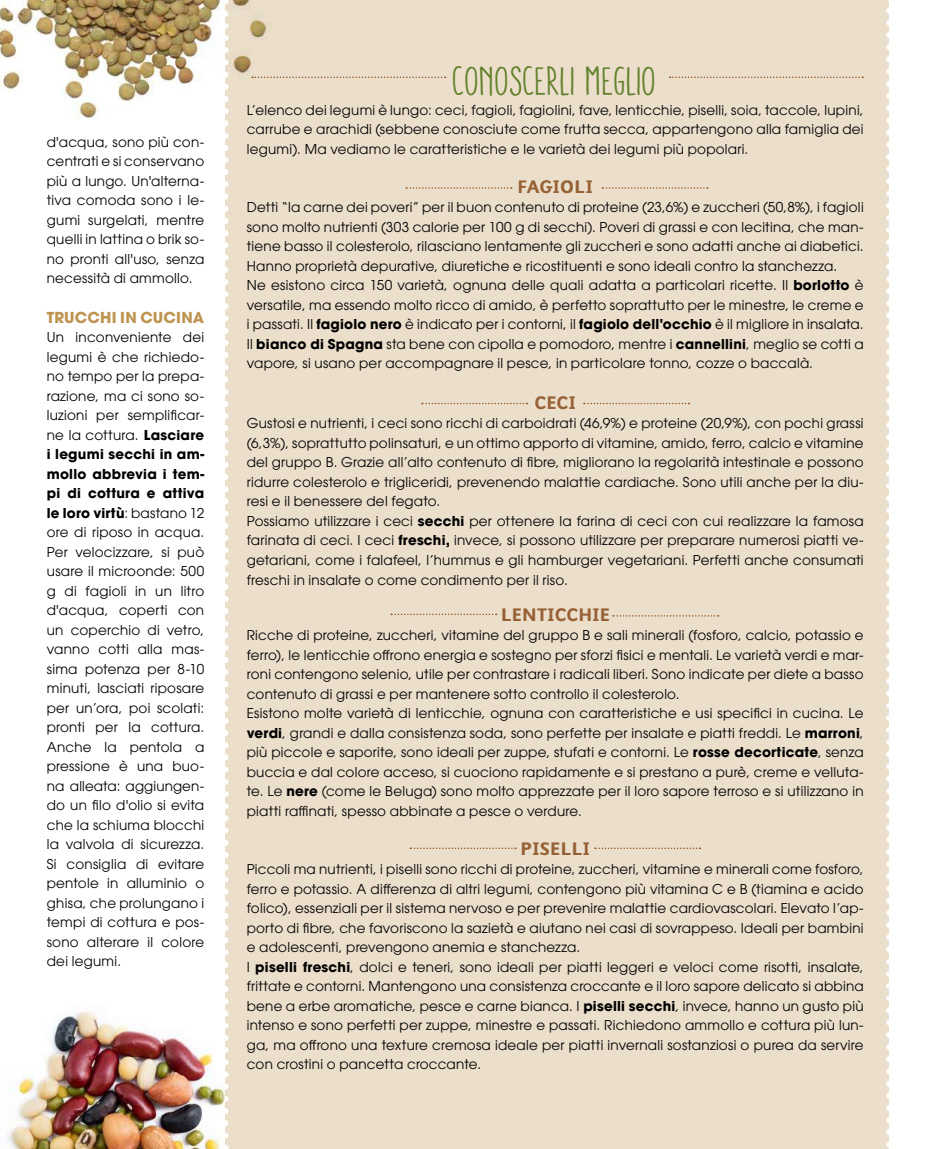
<style>
.page{position:relative;width:936px;height:1149px;background:#fff}
.page>*{position:absolute;margin:0;border:0;box-sizing:border-box;transform-origin:0 0}
.t1{font:condensed 40.5px "Aracne";color:#63812b}
.t2{font:700 18px "Sassoon Infant Std";letter-spacing:.015em;color:#966135}
.t3{font:700 15px "ITC Avant Garde Std";letter-spacing:.01em;color:#bd9452}
.t4{font:13.5px/19.5px "ITC Avant Garde Std";letter-spacing:.015em;color:#000}
.s1{font-weight:700}
</style>
<div class="page">
<div style="left:225px;top:0;width:664px;height:1148px;background:#ebdecb"></div>
<svg style="left:886px;top:0;width:3px;height:1149px"></svg>
<svg style="left:225px;top:120px;width:3px;height:860px"></svg>
<img style="left:0;top:0;width:268px;height:119px">
<img style="left:7px;top:986px;width:222px;height:162px">
<svg style="left:252px;top:76px;width:193px;height:2px"></svg>
<svg style="left:669px;top:76px;width:194px;height:2px"></svg>
<svg style="left:602px;top:187px;width:105px;height:2px"></svg>
<svg style="left:406px;top:187px;width:105px;height:2px"></svg>
<svg style="left:422px;top:402px;width:105px;height:2px"></svg>
<svg style="left:584px;top:402px;width:105px;height:2px"></svg>
<svg style="left:613px;top:615px;width:105px;height:1px"></svg>
<svg style="left:595px;top:847px;width:105px;height:1px"></svg>
<svg style="left:410px;top:847px;width:106px;height:1px"></svg>
<svg style="left:391px;top:613px;width:105px;height:2px"></svg>
<p class="t4" style="left:47px;top:132px;width:159px;text-align:justify">d'acqua, sono più con&shy;centrati e si conservano più a lungo. Un'alterna&shy;tiva comoda sono i le&shy;gumi surgelati, mentre quelli in lattina o brik so&shy;no pronti all'uso, senza necessità di ammollo.</p>
<p class="t3" style="left:47px;top:307px;width:159px">TRUCCHI IN CUCINA</p>
<p class="t4" style="left:47px;top:327px;width:159px;text-align:justify">Un inconveniente dei legumi è che richiedo&shy;no tempo per la prepa&shy;razione, ma ci sono so&shy;luzioni per semplificar&shy;ne la cottura. <span class="s1">Lasciare i legumi secchi in am&shy;mollo abbrevia i tem&shy;pi di cottura e attiva le loro virtù</span>: bastano 12 ore di riposo in acqua.<br>Per velocizzare, si può usare il microonde: 500 g di fagioli in un litro d'acqua, coperti con un coperchio di vetro, vanno cotti alla mas&shy;sima potenza per 8-10 minuti, lasciati riposare per un’ora, poi scolati: pronti per la cottura.<br>Anche la pentola a pressione è una buo&shy;na alleata: aggiungen&shy;do un filo d'olio si evita che la schiuma blocchi la valvola di sicurezza.<br>Si consiglia di evitare pentole in alluminio o ghisa, che prolungano i tempi di cottura e pos&shy;sono alterare il colore dei legumi.</p>
<h1 class="t1" style="left:453px;top:58px;width:205px">CONOSCERLI MEGLIO</h1>
<p class="t4" style="left:247px;top:100px;width:618px;text-align:justify">L’elenco dei legumi è lungo: ceci, fagioli, fagiolini, fave, lenticchie, piselli, soia, taccole, lupini, carrube e arachidi (sebbene conosciute come frutta secca, appartengono alla famiglia dei legumi). Ma vediamo le caratteristiche e le varietà dei legumi più popolari.</p>
<h2 class="t2" style="left:517px;top:175px;width:77px">FAGIOLI</h2>
<p class="t4" style="left:247px;top:197px;width:618px">Detti “la carne dei poveri” per il buon contenuto di proteine (23,6%) e zuccheri (50,8%), i fagioli sono molto nutrienti (303 calorie per 100 g di secchi). Poveri di grassi e con lecitina, che man&shy;tiene basso il colesterolo, rilasciano lentamente gli zuccheri e sono adatti anche ai diabetici.<br>Hanno proprietà depurative, diuretiche e ricostituenti e sono ideali contro la stanchezza.<br>Ne esistono circa 150 varietà, ognuna delle quali adatta a particolari ricette. Il <span class="s1">borlotto</span> è versatile, ma essendo molto ricco di amido, è perfetto soprattutto per le minestre, le creme e i passati. Il <span class="s1">fagiolo nero</span> è indicato per i contorni, il <span class="s1">fagiolo dell'occhio</span> è il migliore in insalata.<br>Il <span class="s1">bianco di Spagna</span> sta bene con cipolla e pomodoro, mentre i <span class="s1">cannellini</span>, meglio se cotti a vapore, si usano per accompagnare il pesce, in particolare tonno, cozze o baccalà.</p>
<h2 class="t2" style="left:534px;top:391px;width:43px">CECI</h2>
<p class="t4" style="left:247px;top:413px;width:618px">Gustosi e nutrienti, i ceci sono ricchi di carboidrati (46,9%) e proteine (20,9%), con pochi grassi (6,3%), soprattutto polinsaturi, e un ottimo apporto di vitamine, amido, ferro, calcio e vitamine del gruppo B. Grazie all’alto contenuto di fibre, migliorano la regolarità intestinale e possono ridurre colesterolo e trigliceridi, prevenendo malattie cardiache. Sono utili anche per la diu&shy;resi e il benessere del fegato.<br>Possiamo utilizzare i ceci <span class="s1">secchi</span> per ottenere la farina di ceci con cui realizzare la famosa farinata di ceci. I ceci <span class="s1">freschi,</span> invece, si possono utilizzare per preparare numerosi piatti ve&shy;getariani, come i falafeel, l’hummus e gli hamburger vegetariani. Perfetti anche consumati freschi in insalate o come condimento per il riso.</p>
<h2 class="t2" style="left:500px;top:603px;width:110px">LENTICCHIE</h2>
<p class="t4" style="left:247px;top:625px;width:618px">Ricche di proteine, zuccheri, vitamine del gruppo B e sali minerali (fosforo, calcio, potassio e ferro), le lenticchie offrono energia e sostegno per sforzi fisici e mentali. Le varietà verdi e mar&shy;roni contengono selenio, utile per contrastare i radicali liberi. Sono indicate per diete a basso contenuto di grassi e per mantenere sotto controllo il colesterolo.<br>Esistono molte varietà di lenticchie, ognuna con caratteristiche e usi specifici in cucina. Le <span class="s1">verdi</span>, grandi e dalla consistenza soda, sono perfette per insalate e piatti freddi. Le <span class="s1">marroni</span>, più piccole e saporite, sono ideali per zuppe, stufati e contorni. Le <span class="s1">rosse decorticate</span>, senza buccia e dal colore acceso, si cuociono rapidamente e si prestano a purè, creme e velluta&shy;te. Le <span class="s1">nere</span> (come le Beluga) sono molto apprezzate per il loro sapore terroso e si utilizzano in piatti raffinati, spesso abbinate a pesce o verdure.</p>
<h2 class="t2" style="left:520px;top:837px;width:71px">PISELLI</h2>
<p class="t4" style="left:247px;top:859px;width:618px">Piccoli ma nutrienti, i piselli sono ricchi di proteine, zuccheri, vitamine e minerali come fosforo, ferro e potassio. A differenza di altri legumi, contengono più vitamina C e B (tiamina e acido folico), essenziali per il sistema nervoso e per prevenire malattie cardiovascolari. Elevato l’ap&shy;porto di fibre, che favoriscono la sazietà e aiutano nei casi di sovrappeso. Ideali per bambini e adolescenti, prevengono anemia e stanchezza.<br>I <span class="s1">piselli freschi</span>, dolci e teneri, sono ideali per piatti leggeri e veloci come risotti, insalate, frittate e contorni. Mantengono una consistenza croccante e il loro sapore delicato si abbina bene a erbe aromatiche, pesce e carne bianca. I <span class="s1">piselli secchi</span>, invece, hanno un gusto più intenso e sono perfetti per zuppe, minestre e passati. Richiedono ammollo e cottura più lun&shy;ga, ma offrono una texture cremosa ideale per piatti invernali sostanziosi o purea da servire con crostini o pancetta croccante.</p>
</div>
